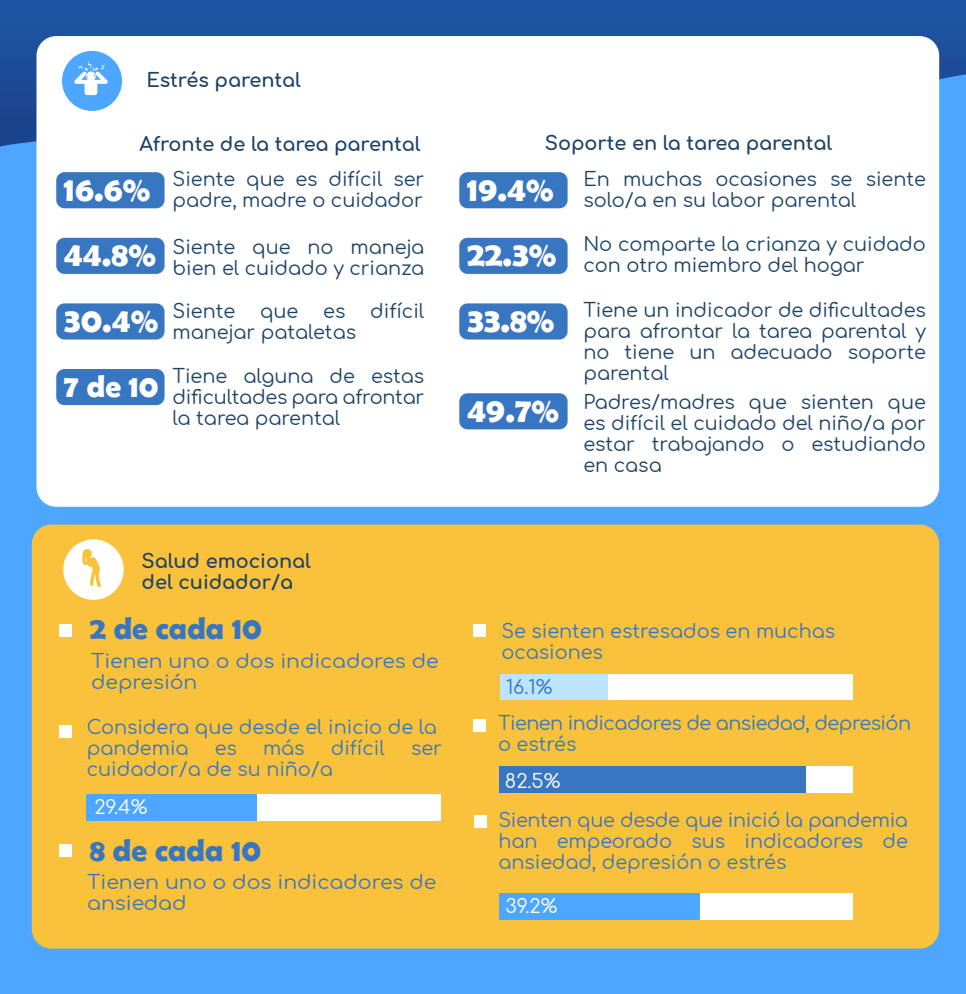
<style>
.page{position:relative;width:966px;height:994px;background:#fff}
.page>*{position:absolute;margin:0;border:0;box-sizing:border-box;transform-origin:0 0}
.t1{font:700 34.3px/65.5px "Berlin Sans FB Demi";color:#fff}
.t2{font:700 31.32px "Berlin Sans FB Demi";color:#3876c1}
.t3{font:700 31.32px "Berlin Sans FB Demi";color:#fff}
.t4{font:19.34px/21px "Comfortaa";letter-spacing:-.005em;color:#1c4268}
.t5{font:19.34px/21px "Comfortaa";letter-spacing:-.005em;color:#3876c1}
.t6{font:700 19.34px/21px "Comfortaa";letter-spacing:-.005em;color:#1c4268}
.t7{font:19.34px/21px "Comfortaa";letter-spacing:-.005em;color:#3876c1;scale:1.06 1}
.t8{font:19.34px/21px "Comfortaa";letter-spacing:-.03em;color:#3876c1}
.t9{font:19.34px "Comfortaa";color:#fff}
</style>
<div class="page">
<div style="left:0;top:0;width:965px;height:993px;background:#4da6ff"></div>
<div style="left:0;top:0;width:965px;height:186px;background:#1f54a2"></div>
<svg style="left:0;top:74px;width:965px;height:339px"></svg>
<div style="left:36px;top:36px;width:903px;height:470px;background:#fff;border-radius:20px"></div>
<div style="left:62px;top:51px;width:60px;height:60px;background:#4da6ff;border-radius:50%"></div>
<svg style="left:74px;top:61px;width:34px;height:34px"></svg>
<div style="left:32px;top:524px;width:907px;height:424px;background:#f9c23a;border-radius:20px"></div>
<div style="left:87px;top:794px;width:353px;height:26px;background:#fff"></div>
<div style="left:87px;top:794px;width:170px;height:26px;background:#4da6ff"></div>
<div style="left:500px;top:674px;width:352px;height:26px;background:#fff"></div>
<div style="left:500px;top:674px;width:107px;height:26px;background:#bde4ff"></div>
<div style="left:499px;top:765px;width:353px;height:27px;background:#fff"></div>
<div style="left:499px;top:765px;width:306px;height:27px;background:#3876c1"></div>
<div style="left:499px;top:892px;width:353px;height:27px;background:#fff"></div>
<div style="left:499px;top:892px;width:200px;height:27px;background:#4da6ff"></div>
<div style="left:59px;top:624px;width:12px;height:12px;background:#fff"></div>
<div style="left:59px;top:724px;width:12px;height:13px;background:#fff"></div>
<div style="left:473px;top:623px;width:12px;height:13px;background:#fff"></div>
<div style="left:474px;top:814px;width:12px;height:13px;background:#fff"></div>
<div style="left:59px;top:843px;width:12px;height:13px;background:#fff"></div>
<div style="left:473px;top:718px;width:12px;height:13px;background:#fff"></div>
<div style="left:63px;top:539px;width:61px;height:60px;background:#fff;border-radius:50%"></div>
<svg style="left:82px;top:549px;width:19px;height:38px"></svg>
<div style="left:56px;top:172px;width:108px;height:36px;background:#3876c1;border-radius:8px"></div>
<div style="left:56px;top:238px;width:108px;height:36px;background:#3876c1;border-radius:8px"></div>
<div style="left:56px;top:303px;width:108px;height:36px;background:#3876c1;border-radius:8px"></div>
<div style="left:56px;top:369px;width:108px;height:36px;background:#3876c1;border-radius:8px"></div>
<div style="left:459px;top:172px;width:108px;height:36px;background:#3876c1;border-radius:8px"></div>
<div style="left:459px;top:238px;width:108px;height:36px;background:#3876c1;border-radius:8px"></div>
<div style="left:459px;top:303px;width:108px;height:36px;background:#3876c1;border-radius:8px"></div>
<div style="left:459px;top:393px;width:108px;height:36px;background:#3876c1;border-radius:8px"></div>
<p class="t6" style="left:146px;top:67px;width:156px">Estrés parental</p>
<p class="t6" style="left:139px;top:130px;width:282px">Afronte de la tarea parental</p>
<h1 class="t1" style="left:64px;top:155px;width:96px">16.6%<br>44.8%<br>30.4%</h1>
<h2 class="t3" style="left:64px;top:367px;width:96px">7 de 10</h2>
<p class="t4" style="left:173px;top:166px;width:253px">Siente que es difícil ser padre, madre o cuidador</p>
<p class="t4" style="left:173px;top:233px;width:253px">Siente que no maneja bien el cuidado y crianza</p>
<p class="t4" style="left:173px;top:297px;width:64px">Siente</p>
<p class="t4" style="left:260px;top:297px;width:40px">que</p>
<p class="t4" style="left:323px;top:297px;width:24px">es</p>
<p class="t4" style="left:370px;top:297px;width:56px">difícil</p>
<p class="t4" style="left:173px;top:318px;width:185px">manejar pataletas</p>
<p class="t4" style="left:173px;top:362px;width:253px;text-align:justify">Tiene alguna de estas dificultades para afrontar la tarea parental</p>
<p class="t6" style="left:544px;top:129px;width:289px">Soporte en la tarea parental</p>
<h1 class="t1" style="left:467px;top:155px;width:91px;text-align:justify">19.4% 22.3% 33.8%</h1>
<h1 class="t1" style="left:467px;top:376px;width:93px">49.7%</h1>
<p class="t4" style="left:583px;top:166px;width:344px">En muchas ocasiones se siente solo/a en su labor parental</p>
<p class="t4" style="left:583px;top:231px;width:344px">No comparte la crianza y cuidado con otro miembro del hogar</p>
<p class="t4" style="left:583px;top:296px;width:344px;text-align:justify">Tiene un indicador de dificultades para afrontar la tarea parental y no tiene un adecuado soporte parental</p>
<p class="t4" style="left:583px;top:389px;width:344px;text-align:justify">Padres/madres que sienten que es difícil el cuidado del niño/a por estar trabajando o estudiando en casa</p>
<p class="t6" style="left:141px;top:547px;width:171px">Salud emocional del cuidador/a</p>
<h2 class="t2" style="left:90px;top:609px;width:174px">2 de cada 10</h2>
<p class="t7" style="left:91px;top:647px;width:329px">Tienen uno o dos indicadores de depresión</p>
<p class="t5" style="left:87px;top:713px;width:352px">Considera que desde el inicio de la pandemia</p>
<p class="t5" style="left:215px;top:734px;width:24px">es</p>
<p class="t5" style="left:263px;top:734px;width:43px">más</p>
<p class="t5" style="left:331px;top:734px;width:56px">difícil</p>
<p class="t5" style="left:411px;top:734px;width:32px">ser</p>
<p class="t5" style="left:87px;top:755px;width:248px">cuidador/a de su niño/a</p>
<p class="t9" style="left:94px;top:789px;width:54px">29.4%</p>
<h2 class="t2" style="left:90px;top:831px;width:173px">8 de cada 10</h2>
<p class="t7" style="left:87px;top:868px;width:331px">Tienen uno o dos indicadores de ansiedad</p>
<p class="t5" style="left:501px;top:618px;width:335px">Se sienten estresados en muchas ocasiones</p>
<p class="t5" style="left:506px;top:674px;width:48px">16.1%</p>
<p class="t8" style="left:498px;top:709px;width:414px">Tienen indicadores de ansiedad, depresión o estrés</p>
<p class="t9" style="left:505px;top:763px;width:57px">82.5%</p>
<p class="t5" style="left:498px;top:806px;width:411px;text-align:justify">Sienten que desde que inició la pandemia han empeorado sus indicadores de ansiedad, depresión o estrés</p>
<p class="t9" style="left:505px;top:888px;width:53px">39.2%</p>
</div>
